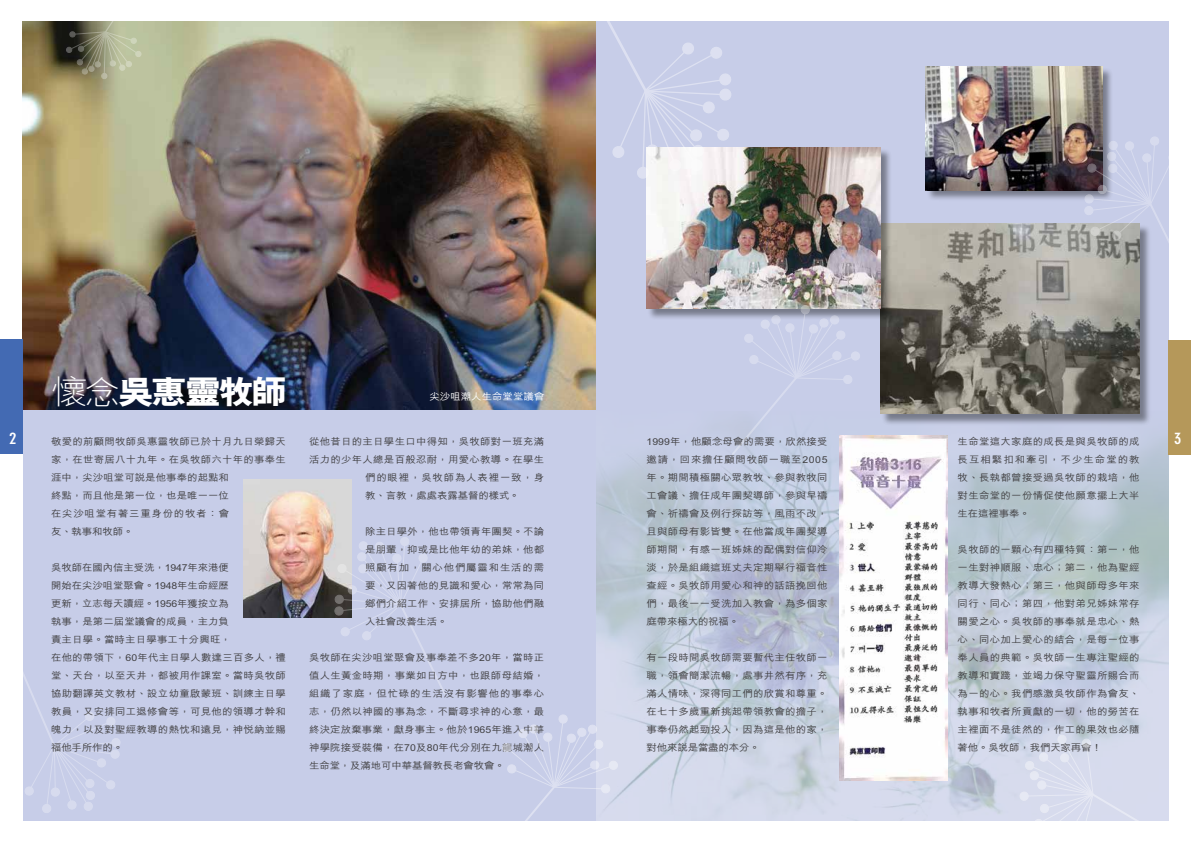
<style>
.page{position:relative;width:1191px;height:842px;background:#fff}
.page>*{position:absolute;margin:0;border:0;box-sizing:border-box;transform-origin:0 0}
.t1{font:800 33px "M Hei HK";letter-spacing:-.08em;color:#fff;scale:1.1 1}
.t2{font:700 condensed 16px "DIN Neuzeit Grotesk";color:#fff;scale:1.1 1}
.t3{font:500 9.5px/18px "M Hei HK";letter-spacing:.02em;color:#414042;text-align:justify;scale:1.1 1}
.t4{font:500 9.5px "M Hei HK";letter-spacing:.075em;color:#414042;scale:1.1 1}
.t5{font:500 9.5px "M Hei HK";letter-spacing:-.015em;color:#414042;scale:1.1 1}
.t6{font:500 9.5px "M Hei HK";color:#fff;scale:1.1 1}
.s1{font-weight:300}
</style>
<div class="page">
<div style="left:23px;top:21px;width:1145px;height:800px;background:#c7cde8"></div>
<img style="left:596px;top:411px;width:572px;height:410px">
<img style="left:23px;top:21px;width:572px;height:389px">
<div style="left:0;top:339px;width:23px;height:115px;background:#436ab3"></div>
<div style="left:1168px;top:340px;width:23px;height:114px;background:#b5985a"></div>
<svg style="left:23px;top:672px;width:97px;height:141px"></svg>
<img style="left:243px;top:479px;width:109px;height:138px">
<img style="left:839px;top:435px;width:108px;height:345px">
<div style="left:881px;top:224px;width:270px;height:201px;background:#000;opacity:.4"></div>
<img style="left:881px;top:223px;width:259px;height:191px">
<div style="left:925px;top:67px;width:188px;height:135px;background:#000;opacity:.4"></div>
<img style="left:925px;top:67px;width:177px;height:123px">
<div style="left:647px;top:148px;width:245px;height:172px;background:#000;opacity:.4"></div>
<img style="left:646px;top:147px;width:234px;height:161px">
<svg style="left:580px;top:21px;width:152px;height:158px"></svg>
<svg style="left:66px;top:21px;width:77px;height:58px;background:#8d8f74"></svg>
<div style="left:110px;top:60px;width:6px;height:7px;border:1px solid #fff;border-radius:2px"></div>
<svg style="left:334px;top:536px;width:111px;height:158px"></svg>
<div style="left:851px;top:352px;width:8px;height:8px;background:#d7dbee;border-radius:50%"></div>
<div style="left:851px;top:351px;width:9px;height:10px;border:1px solid #fff;border-radius:50%"></div>
<svg style="left:729px;top:304px;width:127px;height:154px"></svg>
<div style="left:609px;top:761px;width:8px;height:8px;background:#e6e9f4;border-radius:50%"></div>
<div style="left:608px;top:761px;width:10px;height:9px;border:1px solid #fff;border-radius:50%"></div>
<svg style="left:502px;top:714px;width:112px;height:107px"></svg>
<svg style="left:1084px;top:136px;width:85px;height:160px"></svg>
<svg style="left:1019px;top:734px;width:150px;height:87px"></svg>
<div style="left:1040px;top:804px;width:8px;height:9px;background:#e6e9f4;border-radius:50%"></div>
<div style="left:1039px;top:804px;width:10px;height:9px;border:1px solid #fff;border-radius:50%"></div>
<h1 class="t1" style="left:51px;top:370px;width:217px"><span class="s1">懷念</span>吳惠靈牧師</h1>
<p class="t6" style="left:429px;top:389px;width:106px">尖沙咀潮人生命堂堂議會</p>
<h2 class="t2" style="left:9px;top:429px;width:8px">2</h2>
<h2 class="t2" style="left:1174px;top:429px;width:8px">3</h2>
<p class="t3" style="left:646px;top:432px;width:166px">1999年，他顧念母會的需要，欣然接受邀請，回來擔任顧問牧師一職至2005年。期間積極關心眾教牧、參與教牧同工會議、擔任成年團契導師，參與早禱會、祈禱會及例行探訪等，風雨不改，且與師母有影皆雙。在他當成年團契導師期間，有感一班姊妹的配偶對信仰冷淡，於是組織這班丈夫定期舉行福音性查經。吳牧師用愛心和神的話語挽回他們，最後一一受洗加入教會，為多個家庭帶來極大的祝福。</p>
<p class="t3" style="left:646px;top:648px;width:166px">有一段時間吳牧師需要暫代主任牧師一職，領會簡潔流暢，處事井然有序，充滿人情味，深得同工們的欣賞和尊重。在七十多歲重新挑起帶領教會的擔子，事奉仍然起勁投入，因為這是他的家，對他來說是當盡的本分。</p>
<p class="t3" style="left:957px;top:432px;width:167px">生命堂這大家庭的成長是與吳牧師的成長互相緊扣和牽引，不少生命堂的教牧、長執都曾接受過吳牧師的栽培，他對生命堂的一份情促使他願意擺上大半生在這裡事奉。</p>
<p class="t3" style="left:957px;top:540px;width:167px">吳牧師的一顆心有四種特質：第一，他一生對神順服、忠心；第二，他為聖經教導大發熱心；第三，他與師母多年來同行、同心；第四，他對弟兄姊妹常存關愛之心。吳牧師的事奉就是忠心、熱心、同心加上愛心的結合，是每一位事奉人員的典範。吳牧師一生專注聖經的教導和實踐，並竭力保守聖靈所賜合而為一的心。我們感激吳牧師作為會友、執事和牧者所貢獻的一切，他的勞苦在主裡面不是徒然的，作工的果效也必隨著他。吳牧師，我們天家再會！</p>
<p class="t3" style="left:51px;top:432px;width:215px;text-align:left">敬愛的前顧問牧師吳惠靈牧師已於十月九日榮歸天家，在世寄居八十九年。在吳牧師六十年的事奉生涯中，尖沙咀堂可說是他事奉的起點和<br>終點，而且他是第一位，也是唯一一位<br>在尖沙咀堂有著三重身份的牧者：會<br>友、執事和牧師。</p>
<p class="t3" style="left:51px;top:558px;width:215px;text-align:left">吳牧師在國內信主受洗，1947年來港便<br>開始在尖沙咀堂聚會。1948年生命經歷<br>更新，立志每天讀經。1956年獲按立為<br>執事，是第二屆堂議會的成員，主力負<br>責主日學。當時主日學事工十分興旺，<br>在他的帶領下，60年代主日學人數達三百多人，禮堂、天台，以至天井，都被用作課室。當時吳牧師協助翻譯英文教材、設立幼童啟蒙班、訓練主日學教員，又安排同工退修會等，可見他的領導才幹和魄力，以及對聖經教導的熱忱和遠見，神悅納並賜福他手所作的。</p>
<p class="t3" style="left:309px;top:432px;width:215px">從他昔日的主日學生口中得知，吳牧師對一班充滿</p>
<p class="t3" style="left:309px;top:450px;width:215px">活力的少年人總是百般忍耐，用愛心教導。在學生</p>
<p class="t4" style="left:365px;top:470px;width:164px">們的眼裡，吳牧師為人表裡一致，身</p>
<p class="t5" style="left:365px;top:488px;width:142px">教、言教，處處表露基督的樣式。</p>
<p class="t3" style="left:365px;top:522px;width:164px">除主日學外，他也帶領青年團契。不論是朋輩，抑或是比他年幼的弟妹，他都照顧有加，關心他們屬靈和生活的需要，又因著他的見識和愛心，常常為同鄉們介紹工作、安排居所，協助他們融入社會改善生活。</p>
<p class="t3" style="left:309px;top:648px;width:215px">吳牧師在尖沙咀堂聚會及事奉差不多20年，當時正值人生黃金時期，事業如日方中，也跟師母結婚，組織了家庭，但忙碌的生活沒有影響他的事奉心志，仍然以神國的事為念，不斷尋求神的心意，最終決定放棄事業，獻身事主。他於1965年進入中華神學院接受裝備，在70及80年代分別在九龍城潮人生命堂，及滿地可中華基督教長老會牧會。</p>
</div>
